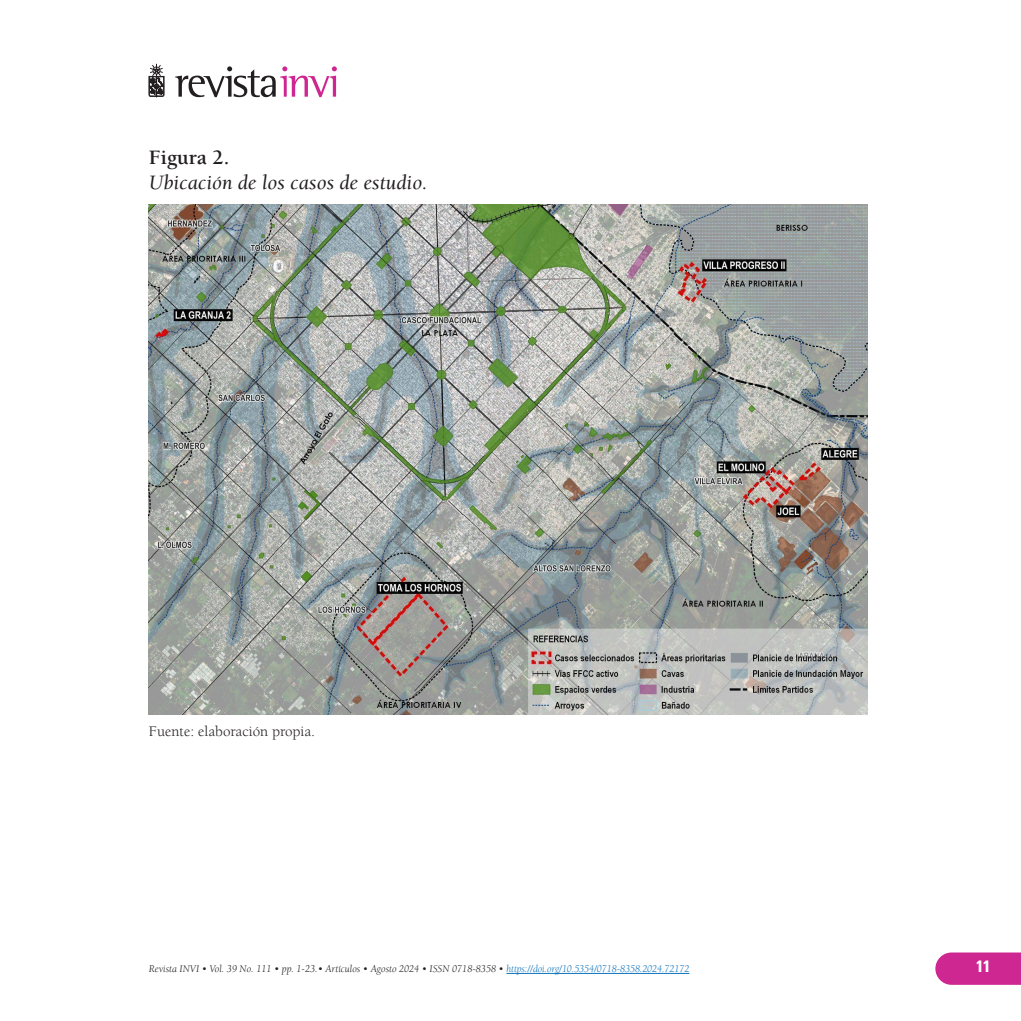
<style>
.page{position:relative;width:1021px;height:1021px;background:#fff}
.page>*{position:absolute;margin:0;border:0;box-sizing:border-box;transform-origin:0 0}
.sub_tablas{font:italic 21px "Berkeley Std";color:#231f20}
.sub_tablas-2{font:700 21px "Berkeley Std";color:#231f20}
.t1{font:700 condensed 16.5px "Univers LT Std";color:#fff}
.pie_de_foto{font:15px "Berkeley Std";color:#231f20}
.t2{font:italic 10.5px "Berkeley Std";color:#231f20}
.s1{font-style:inherit}
.s2{color:#1074bc}
</style>
<div class="page">
<svg style="left:175px;top:66px;width:162px;height:31px"></svg>
<svg style="left:149px;top:64px;width:15px;height:33px"></svg>
<svg style="left:935px;top:952px;width:85px;height:32px"></svg>
<hr style="left:506px;top:973px;width:183px;height:1px;background:#1074bc">
<img style="left:149px;top:204px;width:718px;height:510px">
<p class="sub_tablas-2" style="left:149px;top:146px;width:82px">Figura 2.</p>
<p class="sub_tablas" style="left:149px;top:171px;width:280px">Ubicación de los casos de estudio.</p>
<p class="pie_de_foto" style="left:149px;top:723px;width:168px">Fuente: elaboración propia.</p>
<p class="t2" style="left:149px;top:963px;width:542px">Revista INVI • Vol. 39 No. 111 • pp. <span class="s1">1-23</span>.• Artículos • Agosto 2024 • ISSN 0718-8358 • <span class="s2">https://doi.org/10.5354/0718-8358.2024.72172</span></p>
<h2 class="t1" style="left:976px;top:956px;width:16px">11</h2>
</div>
